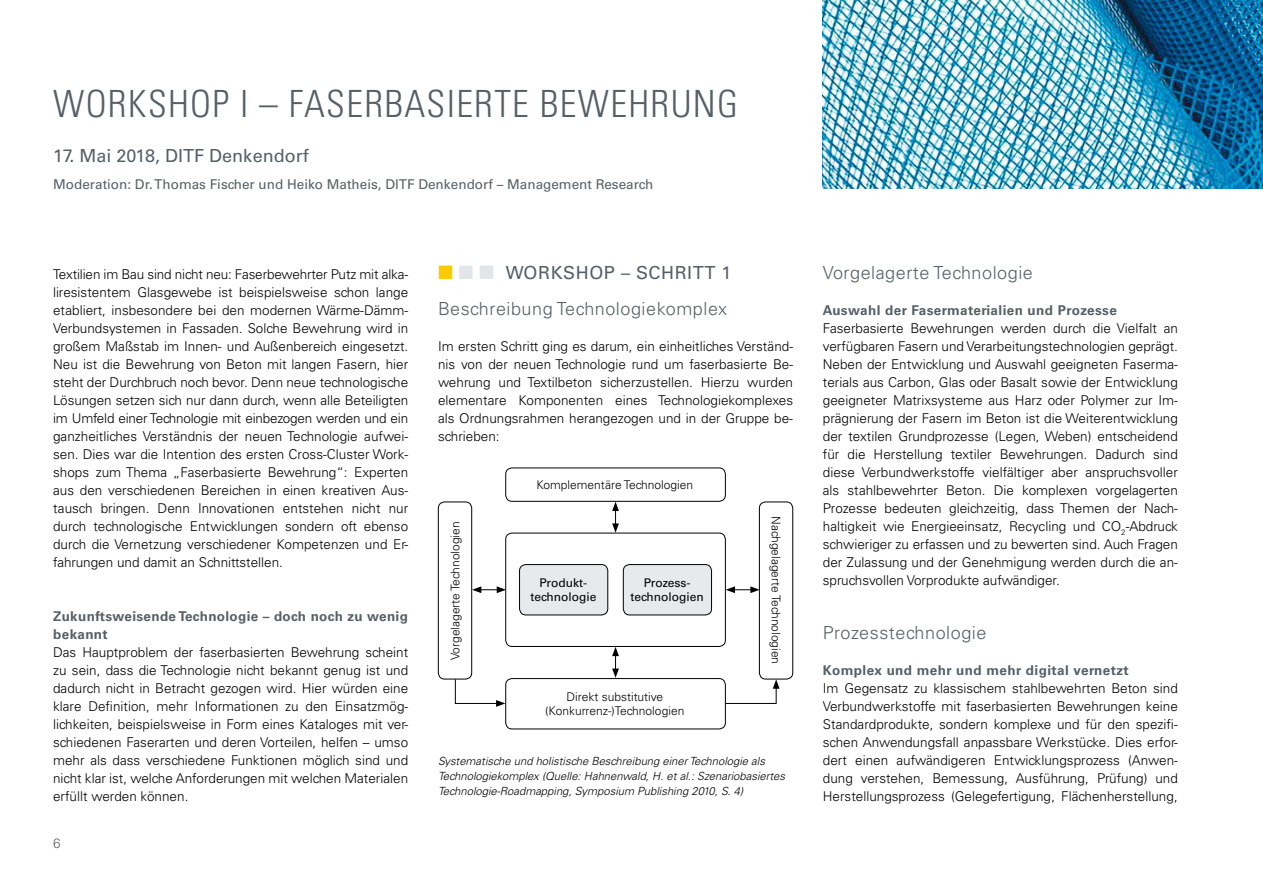
<style>
.page{position:relative;width:1263px;height:893px;background:#fff}
.page>*{position:absolute;margin:0;border:0;box-sizing:border-box;transform-origin:0 0}
.t1{font:300 condensed 37.5px "Univers LT Std";letter-spacing:.035em;color:#566066}
.t2{font:300 18px "Univers LT Std";letter-spacing:.03em;color:#566066}
.t3{font:18px "Univers LT Std";color:#566066}
.t4{font:18px "Univers LT Std";letter-spacing:.03em;color:#566066}
.t5{font:300 13.5px/18px "Univers LT Std";color:#000;text-align:justify}
.t6{font:700 13.5px/18px "Univers LT Std";letter-spacing:.03em;color:#566066}
.t7{font:13.5px "Univers LT Std";color:#566066}
.t8{font:300 13.5px "Univers LT Std";color:#686867}
.t9{font:300 12px/14.2px "Univers LT Std";color:#000;text-align:center}
.t10{font:12px/14.2px "Univers LT Std";color:#000;text-align:center}
.t11{font:italic 300 11.25px/15px "Univers LT Std";color:#000}
</style>
<div class="page">
<div style="left:505px;top:533px;width:221px;height:114px;border:1px solid #000;border-radius:6px"></div>
<div style="left:505px;top:468px;width:221px;height:34px;border:1px solid #000;border-radius:6px"></div>
<div style="left:519px;top:565px;width:89px;height:50px;background:#e7eaec;border-radius:6px"></div>
<div style="left:519px;top:564px;width:89px;height:51px;border:1px solid #000;border-radius:6px"></div>
<div style="left:623px;top:565px;width:88px;height:50px;background:#e7eaec;border-radius:6px"></div>
<div style="left:623px;top:564px;width:89px;height:51px;border:1px solid #000;border-radius:6px"></div>
<div style="left:505px;top:678px;width:221px;height:51px;border:1px solid #000;border-radius:6px"></div>
<div style="left:438px;top:502px;width:34px;height:177px;border:1px solid #000;border-radius:6px"></div>
<div style="left:759px;top:502px;width:34px;height:177px;border:1px solid #000;border-radius:6px"></div>
<svg style="left:612px;top:502px;width:7px;height:31px"></svg>
<svg style="left:726px;top:586px;width:34px;height:7px"></svg>
<svg style="left:472px;top:586px;width:34px;height:7px"></svg>
<svg style="left:612px;top:647px;width:7px;height:31px"></svg>
<svg style="left:455px;top:679px;width:50px;height:28px"></svg>
<svg style="left:725px;top:679px;width:54px;height:25px"></svg>
<img style="left:823px;top:0;width:440px;height:189px">
<h1 class="t1" style="left:53px;top:81px;width:271px">WOR KSHOP I – FASERBASIERTE</h1>
<h1 class="t1" style="left:540px;top:81px;width:43px">BEWE</h1>
<h1 class="t1" style="left:628px;top:81px;width:44px">HRUNG</h1>
<h2 class="t3" style="left:53px;top:145px;width:257px">17. Mai 2018, DITF Denkendorf</h2>
<p class="t7" style="left:53px;top:176px;width:602px">Moderation: Dr. Thomas Fischer und Heiko Matheis, DITF Denkendorf – Management Research</p>
<p class="t5" style="left:53px;top:265px;width:357px">Textilien im Bau sind nicht neu: Faserbewehrter Putz mit alka&shy;liresistentem Glasgewebe ist beispielsweise schon lange etabliert, insbesondere bei den modernen Wärme-Dämm-Verbundsystemen in Fassaden. Solche Bewehrung wird in großem Maßstab im Innen- und Außenbereich eingesetzt.<br>Neu ist die Bewehrung von Beton mit langen Fasern, hier steht der Durchbruch noch bevor. Denn neue technologische Lösungen setzen sich nur dann durch, wenn alle Beteiligten im Umfeld einer Technologie mit einbezogen werden und ein ganzheitliches Verständnis der neuen Technologie aufwei&shy;sen. Dies war die Intention des ersten Cross-Cluster Work&shy;shops zum Thema „Faserbasierte Bewehrung“: Experten aus den verschiedenen Bereichen in einen kreativen Aus&shy;tausch bringen. Denn Innovationen entstehen nicht nur durch technologische Entwicklungen sondern oft ebenso durch die Vernetzung verschiedener Kompetenzen und Er&shy;fahrungen und damit an Schnittstellen.</p>
<p class="t6" style="left:53px;top:607px;width:356px">Zukunftsweisende Technologie – doch noch zu wenig bekannt</p>
<p class="t5" style="left:53px;top:643px;width:357px">Das Hauptproblem der faserbasierten Bewehrung scheint zu sein, dass die Technologie nicht bekannt genug ist und dadurch nicht in Betracht gezogen wird. Hier würden eine klare Definition, mehr Informationen zu den Einsatzmög&shy;lichkeiten, beispielsweise in Form eines Kataloges mit ver&shy;schiedenen Faserarten und deren Vorteilen, helfen – umso mehr als dass verschiedene Funktionen möglich sind und nicht klar ist, welche Anforderungen mit welchen Materialen erfüllt werden können.</p>
<p class="t8" style="left:53px;top:835px;width:9px">6</p>
<h2 class="t4" style="left:506px;top:262px;width:192px">Workshop – Schritt</h2>
<h2 class="t3" style="left:721px;top:262px;width:12px">1</h2>
<h2 class="t2" style="left:438px;top:297px;width:291px">Beschreibung Technologiekomplex</h2>
<p class="t5" style="left:438px;top:337px;width:357px">Im ersten Schritt ging es darum, ein einheitliches Verständ&shy;nis von der neuen Technologie rund um faserbasierte Be&shy;wehrung und Textilbeton sicherzustellen. Hierzu wurden elementare Komponenten eines Technologiekomplexes als Ordnungsrahmen herangezogen und in der Gruppe be&shy;schrieben:</p>
<p class="t9" style="left:536px;top:478px;width:158px">Komplementäre Technologien</p>
<p class="t9" style="left:448px;top:660px;width:140px;rotate:-90deg">Vorgelagerte Technologien</p>
<p class="t9" style="left:783px;top:516px;width:150px;rotate:90deg">Nachgelagerte Technologien</p>
<p class="t10" style="left:530px;top:576px;width:68px">Produkt&shy;technologie</p>
<p class="t10" style="left:630px;top:576px;width:75px">Prozess&shy;technologien</p>
<p class="t9" style="left:545px;top:690px;width:141px">Direkt substitutive (Konkurrenz-)Technologien</p>
<p class="t11" style="left:438px;top:753px;width:349px">Systematische und holistische Beschreibung einer Technologie als<br>Technologiekomplex (Quelle: Hahnenwald, H. et al.: Szenariobasiertes<br>Technologie-Roadmapping, Symposium Publishing 2010, S. 4)</p>
<h2 class="t2" style="left:823px;top:261px;width:212px">Vorgelagerte Technologie</h2>
<p class="t6" style="left:823px;top:301px;width:296px">Auswahl der Fasermaterialien und Prozesse</p>
<p class="t5" style="left:823px;top:319px;width:357px">Faserbasierte Bewehrungen werden durch die Vielfalt an verfügbaren Fasern und Verarbeitungstechnologien geprägt.<br>Neben der Entwicklung und Auswahl geeigneten Faserma&shy;terials aus Carbon, Glas oder Basalt sowie der Entwicklung geeigneter Matrixsysteme aus Harz oder Polymer zur Im&shy;prägnierung der Fasern im Beton ist die Weiterentwicklung der textilen Grundprozesse (Legen, Weben) entscheidend für die Herstellung textiler Bewehrungen. Dadurch sind diese Verbundwerkstoffe vielfältiger aber anspruchsvoller als stahlbewehrter Beton. Die komplexen vorgelagerten Prozesse bedeuten gleichzeitig, dass Themen der Nach&shy;haltigkeit wie Energieeinsatz, Recycling und CO<sub>2</sub>-Abdruck schwieriger zu erfassen und zu bewerten sind. Auch Fragen der Zulassung und der Genehmigung werden durch die an&shy;spruchsvollen Vorprodukte aufwändiger.</p>
<h2 class="t2" style="left:823px;top:621px;width:165px">Prozesstechnologie</h2>
<p class="t6" style="left:823px;top:661px;width:307px">Komplex und mehr und mehr digital vernetzt</p>
<p class="t5" style="left:823px;top:679px;width:357px">Im Gegensatz zu klassischem stahlbewehrten Beton sind Verbundwerkstoffe mit faserbasierten Bewehrungen keine Standardprodukte, sondern komplexe und für den spezifi&shy;schen Anwendungsfall anpassbare Werkstücke. Dies erfor&shy;dert einen aufwändigeren Entwicklungsprozess (Anwen&shy;dung verstehen, Bemessung, Ausführung, Prüfung) und Herstellungsprozess (Gelegefertigung, Flächenherstellung,</p>
</div>
